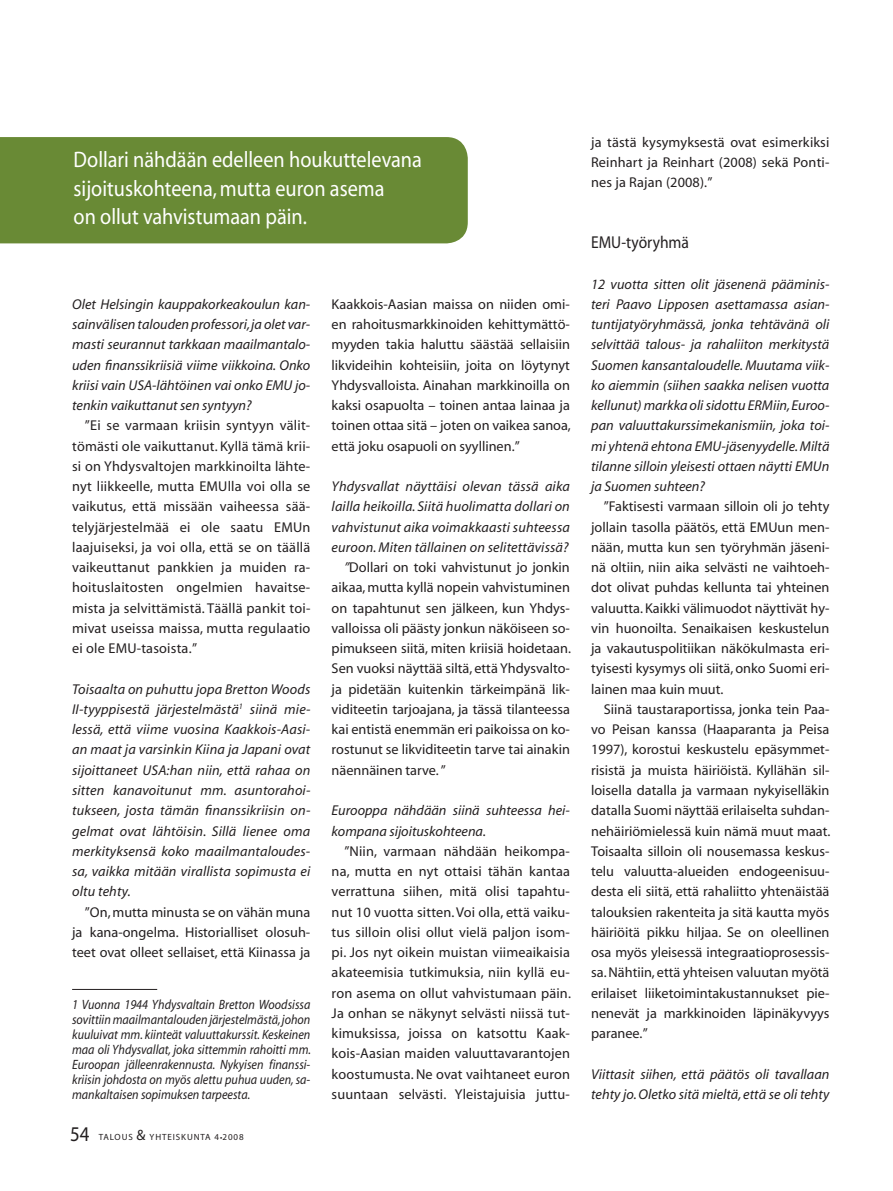
<style>
.page{position:relative;width:893px;height:1191px;background:#fff}
.page>*{position:absolute;margin:0;border:0;box-sizing:border-box;transform-origin:0 0}
.t1{font:22.5px/28.5px "Myriad";color:#fff;scale:.9 1}
.t2{font:21px "Myriad";color:#231f20;scale:.9 1}
.t3{font:17.25px "Myriad";color:#231f20;scale:.9 1}
.t4{font:14.25px/20.2px "Myriad";color:#231f20;text-align:justify}
.t5{font:italic 14.25px/20.2px "Myriad";color:#231f20;text-align:justify}
.t6{font:italic 13.5px/15px "Myriad";color:#231f20;text-align:justify;scale:.9 1}
.t7{font:9px "Myriad";letter-spacing:.1em;color:#231f20}
.s1{font-size:15px}
.s2{font-style:italic}
</style>
<div class="page">
<hr style="left:72px;top:989px;width:85px;height:1px;background:#231f20">
<div style="left:0;top:137px;width:468px;height:106px;background:#698a35"></div>
<h1 class="t1" style="left:74px;top:147px;width:388px">Dollari nähdään edelleen houkuttelevana sijoituskohteena, mutta euron asema<br>on ollut vahvistumaan päin.</h1>
<p class="t5" style="left:72px;top:295px;width:240px">Olet Helsingin kauppakorkeakoulun kan&shy;sainvälisen talouden professori, ja olet var&shy;masti seurannut tarkkaan maailmantalo&shy;uden finanssikriisiä viime viikkoina. Onko kriisi vain USA-lähtöinen vai onko EMU jo&shy;tenkin vaikuttanut sen syntyyn?</p>
<p class="t4" style="left:72px;top:416px;width:240px;text-indent:13px">”Ei se varmaan kriisin syntyyn välit&shy;tömästi ole vaikuttanut. Kyllä tämä krii&shy;si on Yhdysvaltojen markkinoilta lähte&shy;nyt liikkeelle, mutta EMUlla voi olla se vaikutus, että missään vaiheessa sää&shy;telyjärjestelmää ei ole saatu EMUn laajuiseksi, ja voi olla, että se on täällä vaikeuttanut pankkien ja muiden ra&shy;hoituslaitosten ongelmien havaitse&shy;mista ja selvittämistä. Täällä pankit toi&shy;mivat useissa maissa, mutta regulaatio ei ole EMU-tasoista.”</p>
<p class="t5" style="left:72px;top:680px;width:240px">Toisaalta on puhuttu jopa Bretton Woods II-tyyppisestä järjestelmästä<sup>1</sup> siinä mie&shy;lessä, että viime vuosina Kaakkois-Aasi&shy;an maat ja varsinkin Kiina ja Japani ovat sijoittaneet USA:han niin, että rahaa on sitten kanavoitunut mm. asuntorahoi&shy;tukseen, josta tämän finanssikriisin on&shy;gelmat ovat lähtöisin. Sillä lienee oma merkityksensä koko maailmantaloudes&shy;sa, vaikka mitään virallista sopimusta ei oltu tehty.</p>
<p class="t4" style="left:72px;top:902px;width:240px;text-indent:13px">”On, mutta minusta se on vähän muna ja kana-ongelma. Historialliset olosuh&shy;teet ovat olleet sellaiset, että Kiinassa ja</p>
<p class="t6" style="left:72px;top:997px;width:267px">1 Vuonna 1944 Yhdysvaltain Bretton Woodsissa sovittiin maailmantalouden järjestelmästä, johon kuuluivat mm. kiinteät valuuttakurssit. Keskeinen maa oli Yhdysvallat, joka sittemmin rahoitti mm.<br>Euroopan jälleenrakennusta. Nykyisen finanssi&shy;kriisin johdosta on myös alettu puhua uuden, sa&shy;mankaltaisen sopimuksen tarpeesta.</p>
<h2 class="t2" style="left:70px;top:1126px;width:23px">54</h2>
<p class="t7" style="left:99px;top:1133px;width:146px">TALOUS <span class="s1">&amp;</span> YHTEISKUNTA 4 2008</p>
<p class="t4" style="left:331px;top:295px;width:241px">Kaakkois-Aasian maissa on niiden omi&shy;en rahoitusmarkkinoiden kehittymättö&shy;myyden takia haluttu säästää sellaisiin likvideihin kohteisiin, joita on löytynyt Yhdysvalloista. Ainahan markkinoilla on kaksi osapuolta – toinen antaa lainaa ja toinen ottaa sitä – joten on vaikea sanoa, että joku osapuoli on syyllinen.”</p>
<p class="t5" style="left:331px;top:477px;width:240px">Yhdysvallat näyttäisi olevan tässä aika</p>
<p class="t5" style="left:331px;top:497px;width:240px">lailla heikoilla. Siitä huolimatta dollari on</p>
<p class="t5" style="left:331px;top:518px;width:240px">vahvistunut aika voimakkaasti suhteessa</p>
<p class="t5" style="left:331px;top:538px;width:238px">euroon. Miten tällainen on selitettävissä?</p>
<p class="t4" style="left:344px;top:558px;width:227px"><span class="s2">”</span>Dollari on toki vahvistunut jo jonkin</p>
<p class="t4" style="left:331px;top:578px;width:240px">aikaa, mutta kyllä nopein vahvistuminen</p>
<p class="t4" style="left:331px;top:599px;width:240px">on tapahtunut sen jälkeen, kun Yhdys-</p>
<p class="t4" style="left:331px;top:619px;width:240px">valloissa oli päästy jonkun näköiseen so-</p>
<p class="t4" style="left:331px;top:639px;width:241px">pimukseen siitä, miten kriisiä hoidetaan.</p>
<p class="t4" style="left:331px;top:659px;width:240px">Sen vuoksi näyttää siltä, että Yhdysvalto-</p>
<p class="t4" style="left:331px;top:680px;width:240px">ja pidetään kuitenkin tärkeimpänä lik-</p>
<p class="t4" style="left:331px;top:700px;width:240px">viditeetin tarjoajana, ja tässä tilanteessa</p>
<p class="t4" style="left:331px;top:720px;width:240px">kai entistä enemmän eri paikoissa on ko-</p>
<p class="t4" style="left:331px;top:740px;width:240px">rostunut se likviditeetin tarve tai ainakin</p>
<p class="t4" style="left:331px;top:761px;width:116px">näennäinen tarve. ”</p>
<p class="t5" style="left:331px;top:801px;width:240px">Eurooppa nähdään siinä suhteessa hei&shy;kompana sijoituskohteena.</p>
<p class="t4" style="left:331px;top:842px;width:241px;text-indent:13px">”Niin, varmaan nähdään heikompa&shy;na, mutta en nyt ottaisi tähän kantaa verrattuna siihen, mitä olisi tapahtu&shy;nut 10 vuotta sitten. Voi olla, että vaiku&shy;tus silloin olisi ollut vielä paljon isom&shy;pi. Jos nyt oikein muistan viimeaikaisia akateemisia tutkimuksia, niin kyllä eu&shy;ron asema on ollut vahvistumaan päin.<br>Ja onhan se näkynyt selvästi niissä tut&shy;kimuksissa, joissa on katsottu Kaak&shy;kois-Aasian maiden valuuttavarantojen koostumusta. Ne ovat vaihtaneet euron suuntaan selvästi. Yleistajuisia juttu-</p>
<p class="t4" style="left:591px;top:133px;width:240px">ja tästä kysymyksestä ovat esimerkiksi Reinhart ja Reinhart (2008) sekä Ponti&shy;nes ja Rajan (2008).”</p>
<p class="t3" style="left:591px;top:236px;width:110px">EMU-työryhmä</p>
<p class="t5" style="left:591px;top:275px;width:240px">12 vuotta sitten olit jäsenenä pääminis&shy;teri Paavo Lipposen asettamassa asian&shy;tuntijatyöryhmässä, jonka tehtävänä oli selvittää talous- ja rahaliiton merkitystä Suomen kansantaloudelle. Muutama viik&shy;ko aiemmin (siihen saakka nelisen vuotta kellunut) markka oli sidottu ERMiin, Euroo&shy;pan valuuttakurssimekanismiin, joka toi&shy;mi yhtenä ehtona EMU-jäsenyydelle. Miltä tilanne silloin yleisesti ottaen näytti EMUn ja Suomen suhteen?</p>
<p class="t4" style="left:591px;top:497px;width:240px;text-indent:13px">”Faktisesti varmaan silloin oli jo tehty jollain tasolla päätös, että EMUun men&shy;nään, mutta kun sen työryhmän jäseni&shy;nä oltiin, niin aika selvästi ne vaihtoeh&shy;dot olivat puhdas kellunta tai yhteinen valuutta. Kaikki välimuodot näyttivät hy&shy;vin huonoilta. Senaikaisen keskustelun ja vakautuspolitiikan näkökulmasta eri&shy;tyisesti kysymys oli siitä, onko Suomi eri&shy;lainen maa kuin muut.</p>
<p class="t4" style="left:591px;top:700px;width:241px;text-indent:13px">Siinä taustaraportissa, jonka tein Paa&shy;vo Peisan kanssa (Haaparanta ja Peisa 1997), korostui keskustelu epäsymmet&shy;risistä ja muista häiriöistä. Kyllähän sil&shy;loisella datalla ja varmaan nykyiselläkin datalla Suomi näyttää erilaiselta suhdan&shy;nehäiriömielessä kuin nämä muut maat.<br>Toisaalta silloin oli nousemassa keskus&shy;telu valuutta-alueiden endogeenisuu&shy;desta eli siitä, että rahaliitto yhtenäistää talouksien rakenteita ja sitä kautta myös häiriöitä pikku hiljaa. Se on oleellinen osa myös yleisessä integraatioprosessis&shy;sa. Nähtiin, että yhteisen valuutan myötä erilaiset liiketoimintakustannukset pie&shy;nenevät ja markkinoiden läpinäkyvyys paranee.”</p>
<p class="t5" style="left:591px;top:1064px;width:240px">Viittasit siihen, että päätös oli tavallaan tehty jo. Oletko sitä mieltä, että se oli tehty</p>
</div>
